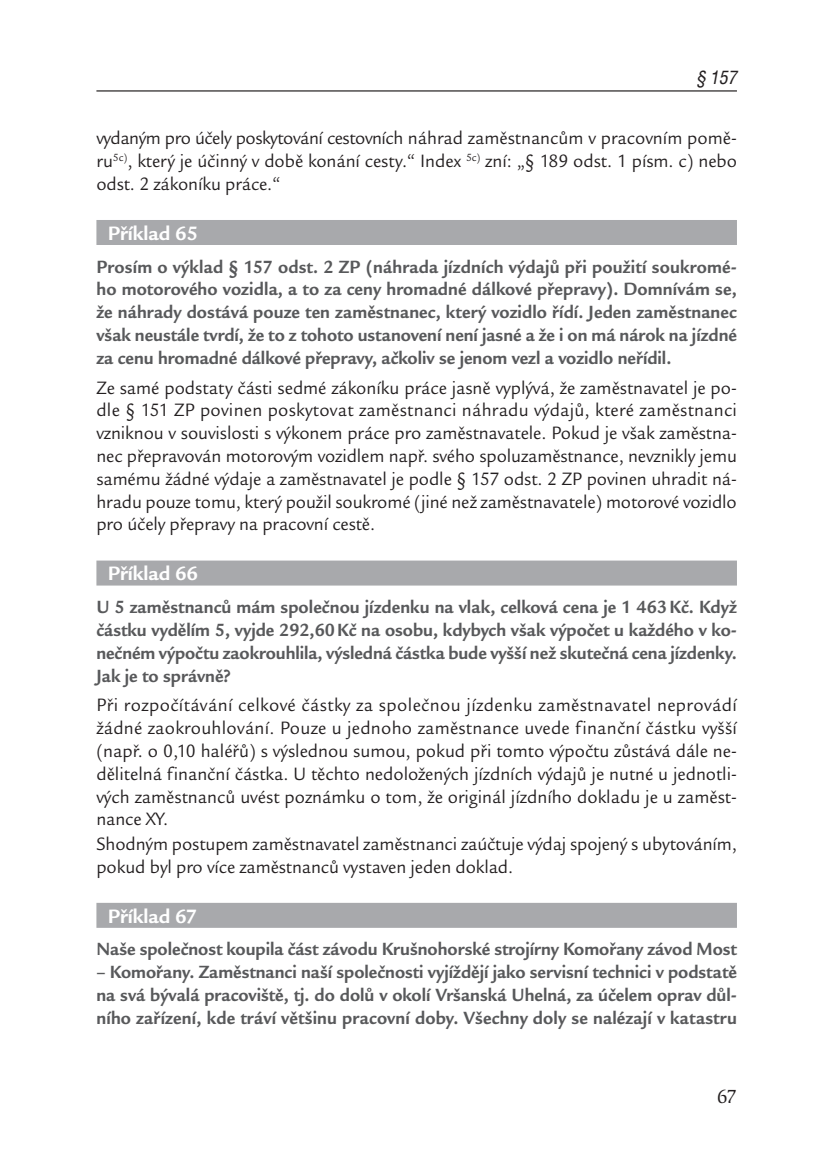
<style>
.page{position:relative;width:822px;height:1162px;background:#fff}
.page>*{position:absolute;margin:0;border:0;box-sizing:border-box;transform-origin:0 0}
.t1{font:700 20px "Legacy San Itc TEE";letter-spacing:-.005em;color:#fff}
.t2{font:20px "Slimbach Itc TEE";color:#231f20}
.t3{font:18.4px/22.8px "Legacy San Itc TEE";letter-spacing:-.005em;color:#231f20;text-align:justify;scale:.95 1}
.t4{font:700 18.2px/22.8px "Legacy San Itc TEE";color:#58595b;text-align:justify;scale:.95 1}
</style>
<div class="page">
<hr style="left:96px;top:90px;width:641px;height:2px;background:#231f20">
<div style="left:96px;top:220px;width:641px;height:25px;background:#a8a9ac"></div>
<div style="left:96px;top:561px;width:641px;height:25px;background:#a8a9ac"></div>
<div style="left:96px;top:903px;width:641px;height:25px;background:#a8a9ac"></div>
<p class="t3" style="left:96px;top:129px;width:676px">vydaným pro účely poskytování cestovních náhrad zaměstnancům v pracovním pomě&shy;ru<sup>5c)</sup>, který je účinný v době konání cesty.“ Index <sup>5c)</sup> zní: „§ 189 odst. 1 písm. c) nebo odst. 2 zákoníku práce.“</p>
<p class="t1" style="left:108px;top:225px;width:92px">Příklad 65</p>
<p class="t4" style="left:96px;top:257px;width:676px">Prosím o výklad § 157 odst. 2 ZP (náhrada jízdních výdajů při použití soukromé&shy;ho motorového vozidla, a to za ceny hromadné dálkové přepravy). Domnívám se, že náhrady dostává pouze ten zaměstnanec, který vozidlo řídí. Jeden zaměstnanec však neustále tvrdí, že to z tohoto ustanovení není jasné a že i on má nárok na jízdné za cenu hromadné dálkové přepravy, ačkoliv se jenom vezl a vozidlo neřídil.</p>
<p class="t3" style="left:96px;top:378px;width:676px">Ze samé podstaty části sedmé zákoníku práce jasně vyplývá, že zaměstnavatel je po&shy;dle § 151 ZP povinen poskytovat zaměstnanci náhradu výdajů, které zaměstnanci vzniknou v souvis losti s výkonem práce pro zaměstnavatele. Pokud je však zaměstna&shy;nec přepravován motorovým vozidlem např. svého spoluzaměstnance, nevznikly jemu samému žádné výdaje a zaměstnavatel je podle § 157 odst. 2 ZP povinen uhradit ná&shy;hradu pouze tomu, který použil soukromé (jiné než zaměstnavatele) motorové vozidlo pro účely přepravy na pracovní cestě.</p>
<p class="t1" style="left:108px;top:566px;width:92px">Příklad 66</p>
<p class="t4" style="left:96px;top:598px;width:676px">U 5 zaměstnanců mám společnou jízdenku na vlak, celková cena je 1 463 Kč. Když částku vydělím 5, vyjde 292,60 Kč na osobu, kdybych však výpočet u každého v ko&shy;nečném výpočtu zaokrouhlila, výsledná částka bude vyšší než skutečná cena jízdenky.<br>Jak je to správně?</p>
<p class="t3" style="left:96px;top:696px;width:676px">Při rozpočítávání celkové částky za společnou jízdenku zaměstnavatel neprovádí žádné zaokrouhlování. Pouze u jednoho zaměstnance uvede finanční částku vyšší (např. o 0,10 haléřů) s výslednou sumou, pokud při tomto výpočtu zůstává dále ne&shy;dělitelná finanční částka. U těchto nedoložených jízdních výdajů je nutné u jednotli&shy;vých zaměstnanců uvést poznámku o tom, že originál jízdního dokladu je u zaměst&shy;nance XY.</p>
<p class="t3" style="left:96px;top:834px;width:676px">Shodným postupem zaměstnavatel zaměstnanci zaúčtuje výdaj spojený s ubytováním, pokud byl pro více zaměstnanců vystaven jeden doklad.</p>
<p class="t1" style="left:108px;top:908px;width:91px">Příklad 67</p>
<p class="t4" style="left:96px;top:940px;width:676px">Naše společnost koupila část závodu Krušnohorské strojírny Komořany závod Most</p>
<p class="t4" style="left:96px;top:963px;width:676px">– Komořany. Zaměstnanci naší společnosti vyjíždějí jako servisní technici v podstatě na svá bývalá pracoviště, tj. do dolů v okolí Vršanská Uhelná, za účelem oprav důl&shy;ního zařízení, kde tráví většinu pracovní doby. Všechny doly se nalézají v katastru</p>
<p class="t2" style="left:717px;top:1088px;width:21px">67</p>
</div>
